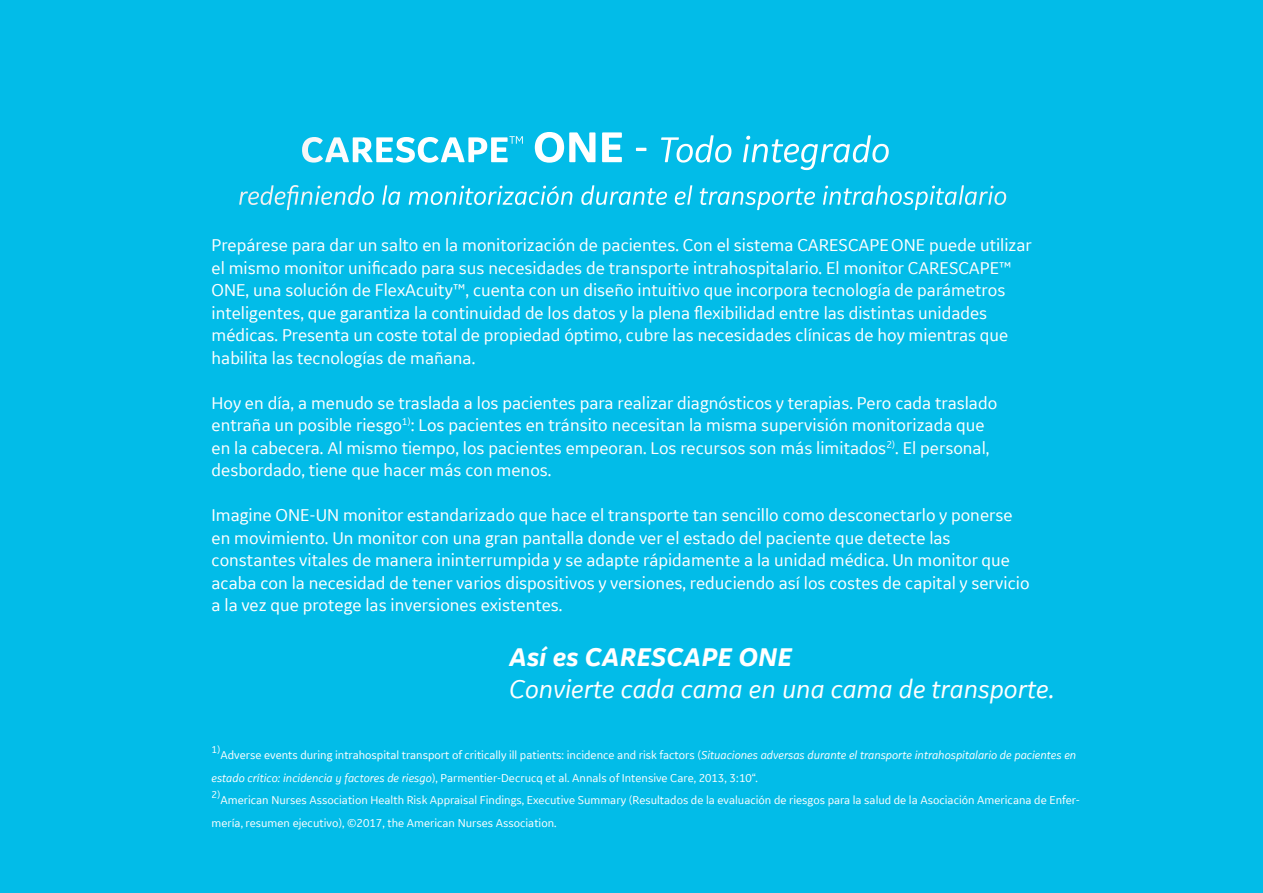
<style>
.page{position:relative;width:1263px;height:893px;background:#02bce8}
.page>*{position:absolute;margin:0;border:0;box-sizing:border-box;transform-origin:0 0}
.t1{font:italic 37.5px "GE Inspira Sans";color:#fff}
.t2{font:700 37.5px "GE Inspira Sans";color:#fff}
.t3{font:italic 27px "GE Inspira Sans";color:#fff}
.t4{font:italic 700 27px "GE Inspira Sans";color:#fff}
.t5{font:18px/22.5px "GE Inspira Sans";color:#fff}
.t6{font:12px/22.5px "GE Inspira Sans";color:#fff}
.t7{font:11.4px "GE Inspira Sans";color:#fff}
.t8{font:10.5px "GE Inspira Sans";color:#fff}
.s1{font-weight:700;font-style:normal;font-size:45px}
.s2{font-style:normal;font-size:45px}
.s3{font-style:italic}
</style>
<div class="page">
<p class="t2" style="left:301px;top:126px;width:210px">CARESCAPE</p>
<p class="t7" style="left:509px;top:133px;width:16px">TM</p>
<p class="t1" style="left:533px;top:126px;width:359px"><span class="s1">ONE</span> <span class="s2">-</span> Todo integrado</p>
<p class="t3" style="left:238px;top:179px;width:771px">redefiniendo la monitorización durante el transporte intrahospitalario</p>
<p class="t5" style="left:212px;top:233px;width:822px">Prepárese para dar un salto en la monitorización de pacientes. Con el sistema CARESCAPEONE puede utilizar el mismo monitor unificado para sus necesidades de transporte intrahospitalario. El monitor CARESCAPE™ ONE, una solución de FlexAcuity™, cuenta con un diseño intuitivo que incorpora tecnología de parámetros inteligentes, que garantiza la continuidad de los datos y la plena flexibilidad entre las distintas unidades médicas. Presenta un coste total de propiedad óptimo, cubre las necesidades clínicas de hoy mientras que habilita las tecnologías de mañana.</p>
<p class="t5" style="left:212px;top:391px;width:787px">Hoy en día, a menudo se traslada a los pacientes para realizar diagnósticos y terapias. Pero cada traslado entraña un posible riesgo<sup>1)</sup>: Los pacientes en tránsito necesitan la misma supervisión monitorizada que en la cabecera. Al mismo tiempo, los pacientes empeoran. Los recursos son más limitados<sup>2)</sup>. El personal, desbordado, tiene que hacer más con menos.</p>
<p class="t5" style="left:212px;top:503px;width:819px">Imagine ONE-UN monitor estandarizado que hace el transporte tan sencillo como desconectarlo y ponerse en movimiento. Un monitor con una gran pantalla donde ver el estado del paciente que detecte las constantes vitales de manera ininterrumpida y se adapte rápidamente a la unidad médica. Un monitor que acaba con la necesidad de tener varios dispositivos y versiones, reduciendo así los costes de capital y servicio a la vez que protege las inversiones existentes.</p>
<p class="t4" style="left:509px;top:640px;width:284px">Así es CARESCAPE ONE</p>
<p class="t3" style="left:509px;top:672px;width:547px">Convierte cada cama en una cama de transporte.</p>
<p class="t8" style="left:212px;top:743px;width:10px">1)</p>
<p class="t6" style="left:212px;top:744px;width:866px;text-indent:9px">Adverse events during intrahospital transport of critically ill patients: incidence and risk factors (<span class="s3">Situaciones adversas durante el transporte intrahospitalario de pacientes en estado crítico: incidencia y factores de riesgo</span>), Parmentier-Decrucq et al. Annals of Intensive Care, 2013, 3:10“.</p>
<p class="t8" style="left:212px;top:788px;width:10px">2)</p>
<p class="t6" style="left:212px;top:789px;width:870px;text-indent:9px">American Nurses Association Health Risk Appraisal Findings, Executive Summary (Resultados de la evaluación de riesgos para la salud de la Asociación Americana de Enfer&shy;mería, resumen ejecutivo), ©2017, the American Nurses Association.</p>
</div>
